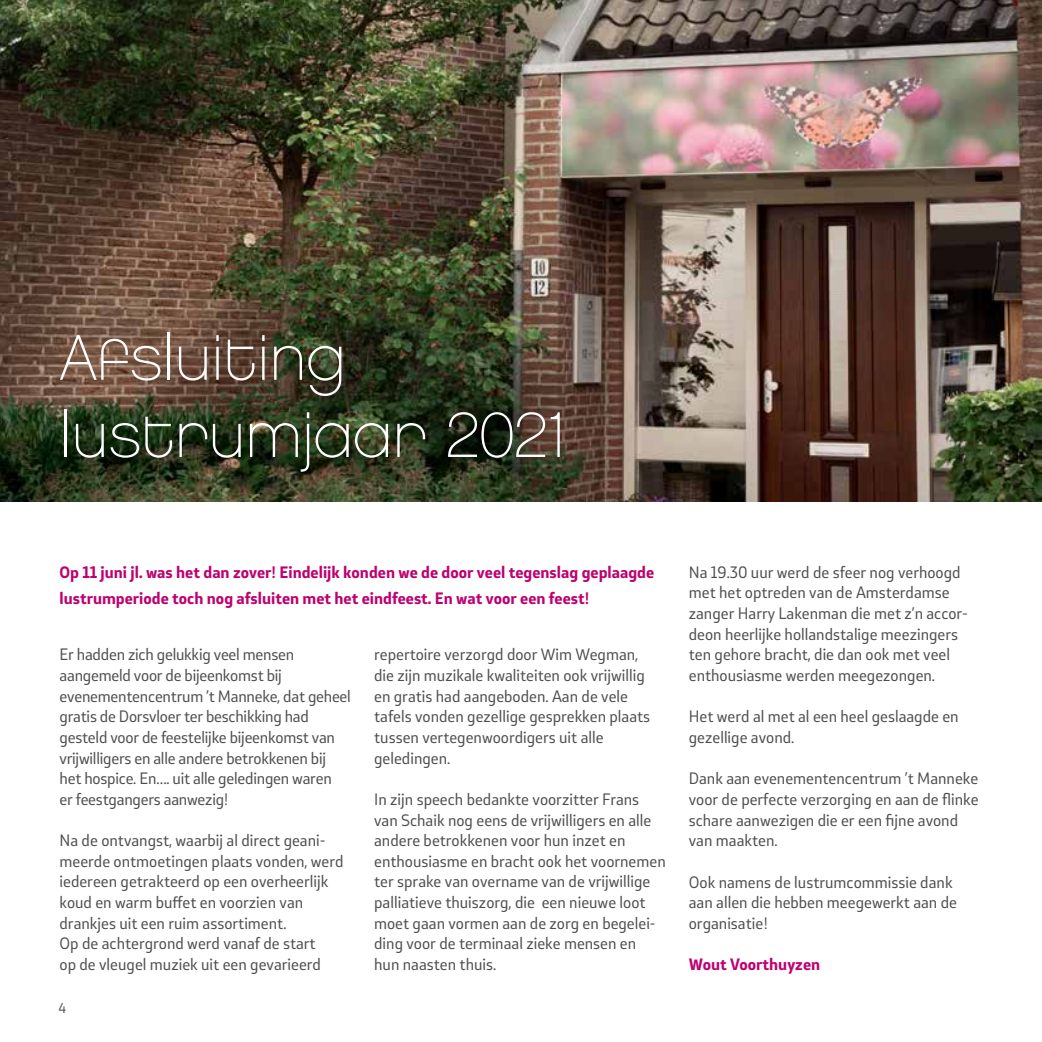
<style>
.page{position:relative;width:1042px;height:1042px;background:#fff}
.page>*{position:absolute;margin:0;border:0;box-sizing:border-box;transform-origin:0 0}
.t1{font:64.23px/77.2px "Chalet Paris Nineteen Eighty";color:#fff}
.t2{font:15.4px/20.7px "Stobi Sans";color:#4d4d4c}
.t3{font:700 15.4px/26.2px "Stobi Sans";color:#be0071}
.t4{font:13.12px "Stobi Sans";color:#4d4d4c}
</style>
<div class="page">
<img style="left:0;top:0;width:1042px;height:501px">
<h1 class="t1" style="left:60px;top:319px;width:510px">Afsluiting lustrumjaar 2021</h1>
<p class="t3" style="left:60px;top:558px;width:596px">Op 11 juni jl. was het dan zover! Eindelijk konden we de door veel tegenslag geplaagde lustrumperiode toch nog afsluiten met het eindfeest. En wat voor een feest!</p>
<p class="t2" style="left:60px;top:644px;width:293px">Er hadden zich gelukkig veel mensen aangemeld voor de bijeenkomst bij evenementencentrum ’t Manneke, dat geheel gratis de Dorsvloer ter beschikking had gesteld voor de feestelijke bijeenkomst van vrijwilligers en alle andere betrokkenen bij het hospice. En…. uit alle geledingen waren<br>er feestgangers aanwezig!</p>
<p class="t2" style="left:60px;top:830px;width:286px">Na de ontvangst, waarbij al direct geani&shy;meerde ontmoetingen plaats vonden, werd iedereen getrakteerd op een overheerlijk koud en warm buffet en voorzien van drankjes uit een ruim assortiment.<br>Op de achtergrond werd vanaf de start<br>op de vleugel muziek uit een gevarieerd</p>
<p class="t4" style="left:59px;top:999px;width:9px">4</p>
<p class="t2" style="left:374px;top:644px;width:278px">repertoire verzorgd door Wim Wegman, die zijn muzikale kwaliteiten ook vrijwillig en gratis had aangeboden. Aan de vele tafels vonden gezellige gesprekken plaats tussen vertegenwoordigers uit alle geledingen.</p>
<p class="t2" style="left:374px;top:788px;width:293px">In zijn speech bedankte voorzitter Frans van Schaik nog eens de vrijwilligers en alle andere betrokkenen voor hun inzet en enthousiasme en bracht ook het voornemen ter sprake van overname van de vrijwillige palliatieve thuiszorg, die een nieuwe loot moet gaan vormen aan de zorg en begelei&shy;ding voor de terminaal zieke mensen en<br>hun naasten thuis.</p>
<p class="t2" style="left:689px;top:561px;width:281px">Na 19.30 uur werd de sfeer nog verhoogd met het optreden van de Amsterdamse zanger Harry Lakenman die met z’n accor&shy;deon heerlijke hollandstalige meezingers ten gehore bracht, die dan ook met veel enthousiasme werden meegezongen.</p>
<p class="t2" style="left:689px;top:706px;width:271px">Het werd al met al een heel geslaagde en gezellige avond.</p>
<p class="t2" style="left:689px;top:768px;width:291px">Dank aan evenementencentrum ’t Manneke voor de perfecte verzorging en aan de flinke schare aanwezigen die er een fijne avond van maakten.</p>
<p class="t2" style="left:689px;top:871px;width:270px">Ook namens de lustrumcommissie dank aan allen die hebben meegewerkt aan de organisatie!</p>
<p class="t3" style="left:689px;top:951px;width:133px">Wout Voorthuyzen</p>
</div>
